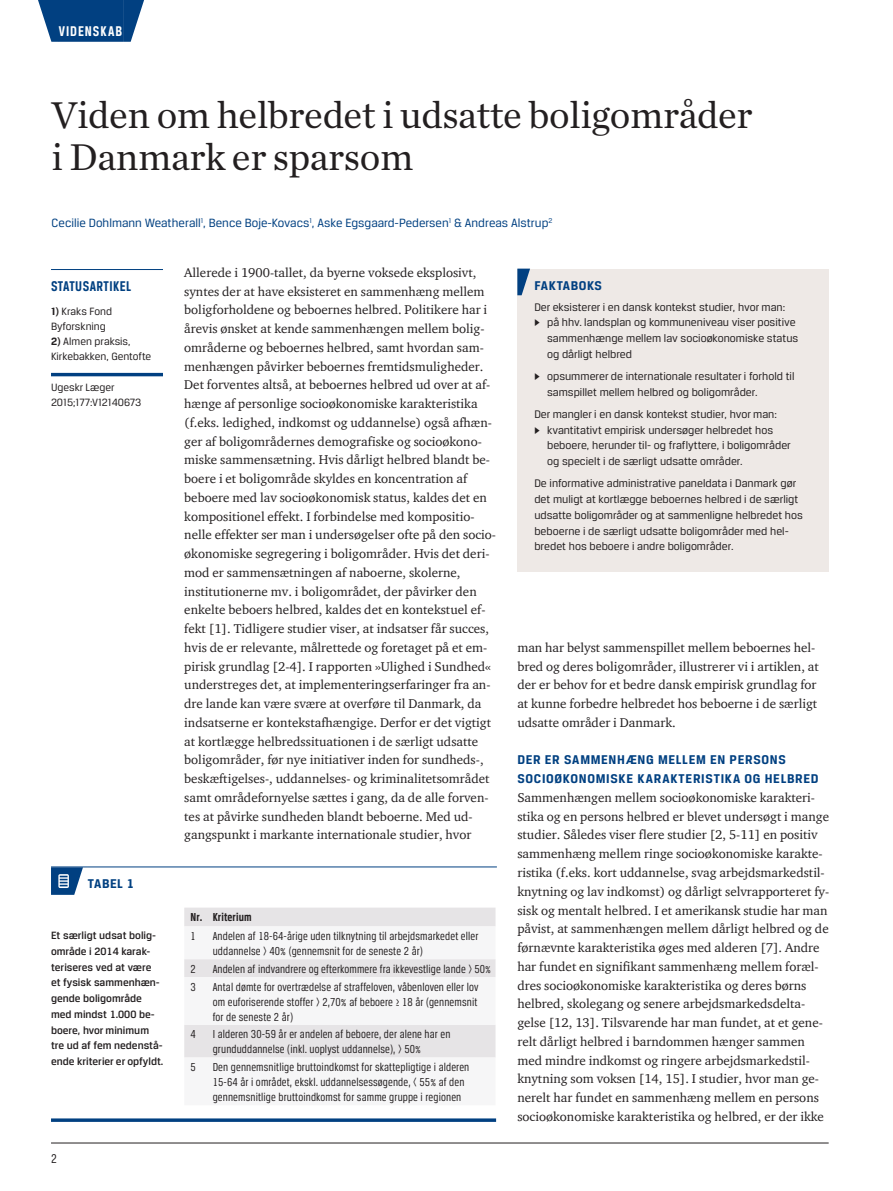
<style>
.page{position:relative;width:893px;height:1191px;background:#fff}
.page>*{position:absolute;margin:0;border:0;box-sizing:border-box;transform-origin:0 0}
.t1{font:39px/42px "Chronicle Text G1";letter-spacing:-.01em;color:#231f20}
.t2{font:700 15px "Breuer Condensed";letter-spacing:.03em;color:#014081}
.t3{font:700 15px "Breuer Condensed";letter-spacing:.065em;color:#fff}
.t4{font:700 13.5px/18.8px "Breuer Text";letter-spacing:.05em;color:#014081}
.t5{font:13.5px "Breuer Condensed";color:#231f20}
.t6{font:13.05px/18.8px "ITC Charter Com";color:#231f20}
.t7{font:12.75px "Breuer Text";color:#014081}
.t8{font:12.3px/15px "Breuer Condensed";letter-spacing:.01em;color:#231f20}
.t9{font:700 12.3px "Breuer Condensed";letter-spacing:.01em;color:#231f20}
.t10{font:11.7px/15.8px "Breuer Text";color:#231f20}
.t11{font:500 11.25px/15.8px "Breuer Text";color:#231f20}
.t12{font:11.25px/15px "Breuer Text";color:#231f20}
.s1{font-weight:700}
.s2{font-family:"Greta Text"}
</style>
<div class="page">
<hr style="left:51px;top:1142px;width:778px;height:1px;background:#231f20">
<div style="left:59px;top:0;width:64px;height:42px;background:#014081"></div>
<svg style="left:38px;top:0;width:21px;height:42px"></svg>
<svg style="left:123px;top:0;width:21px;height:42px"></svg>
<hr style="left:51px;top:269px;width:112px;height:1px;background:#014081">
<hr style="left:51px;top:373px;width:112px;height:3px;background:#014081">
<hr style="left:51px;top:866px;width:37px;height:1px;background:#014081">
<hr style="left:88px;top:866px;width:409px;height:1px;background:#014081">
<svg style="left:51px;top:867px;width:32px;height:28px"></svg>
<div style="left:184px;top:907px;width:311px;height:19px;background:#e6e4e6"></div>
<svg style="left:184px;top:926px;width:311px;height:132px;fill:#f6f6f7"></svg>
<hr style="left:51px;top:1118px;width:445px;height:3px;background:#014081">
<div style="left:517px;top:269px;width:312px;height:302px;background:#eee9e6"></div>
<svg style="left:517px;top:269px;width:13px;height:26px"></svg>
<p class="t3" style="left:59px;top:23px;width:65px">Videnskab</p>
<h1 class="t1" style="left:52px;top:92px;width:702px">Viden om helbredet i udsatte boligområder i Danmark er sparsom</h1>
<p class="t7" style="left:52px;top:215px;width:502px">Cecilie Dohlmann Weatherall<sup>1</sup>, Bence Boje-Kovacs<sup>1</sup>, Aske Egsgaard-Pedersen<sup>1</sup> &amp; Andreas Alstrup<sup>2</sup></p>
<p class="t6" style="left:184px;top:263px;width:313px">Allerede i 1900-tallet, da byerne voksede eksplosivt, syntes der at have eksisteret en sammenhæng mellem boligforholdene og beboernes helbred. Politikere har i årevis ønsket at kende sammenhængen mellem bolig&shy;områderne og beboernes helbred, samt hvordan sam&shy;menhængen påvirker beboernes fremtidsmuligheder.<br>Det forventes altså, at beboernes helbred ud over at af&shy;hænge af personlige socioøkonomiske karakteristika (f.eks. ledighed, indkomst og uddannelse) også afhæn&shy;ger af boligområdernes demografiske og socioøkono&shy;miske sammensætning. Hvis dårligt helbred blandt be&shy;boere i et boligområde skyldes en koncentration af beboere med lav socioøkonomisk status, kaldes det en kompositionel effekt. I forbindelse med kompositio&shy;nelle effekter ser man i undersøgelser ofte på den socio&shy;økonomiske segregering i boligområder. Hvis det deri&shy;mod er sammensætningen af naboerne, skolerne, institutionerne mv. i boligområdet, der påvirker den enkelte beboers helbred, kaldes det en kontekstuel ef&shy;fekt [1]. Tidligere studier viser, at indsatser får succes, hvis de er relevante, målrettede og foretaget på et em&shy;pirisk grundlag [2-4]. I rapporten »Ulighed i Sundhed« understreges det, at implementeringserfaringer fra an&shy;dre lande kan være svære at overføre til Danmark, da indsatserne er kontekstafhængige. Derfor er det vigtigt at kortlægge helbredssituationen i de særligt udsatte boligområder, før nye initiativer inden for sundheds-, beskæftigelses-, uddannelses- og kriminalitetsområdet samt områdefornyelse sættes i gang, da de alle forven&shy;tes at påvirke sundheden blandt beboerne. Med ud&shy;gangspunkt i markante internationale studier, hvor</p>
<p class="t4" style="left:534px;top:276px;width:16px">FAKTABOKS</p>
<p class="t2" style="left:51px;top:278px;width:82px">STATUSARTIKEL</p>
<p class="t12" style="left:51px;top:304px;width:63px"><span class="s1">1)</span> Kraks Fond<br>Byforskning</p>
<p class="t12" style="left:51px;top:334px;width:102px"><span class="s1">2)</span> Almen praksis,<br>Kirkebakken, Gentofte</p>
<p class="t12" style="left:51px;top:380px;width:92px">Ugeskr Læger<br>2015;177:V12140673</p>
<p class="t10" style="left:534px;top:299px;width:252px">Der eksisterer i en dansk kontekst studier, hvor man:</p>
<p class="t10" style="left:534px;top:314px;width:263px"><span class="s2">▶</span> på hhv. landsplan og kommuneniveau viser positive</p>
<p class="t10" style="left:547px;top:330px;width:253px">sammenhænge mellem lav socioøkonomiske status</p>
<p class="t10" style="left:547px;top:346px;width:87px">og dårligt helbred</p>
<p class="t10" style="left:547px;top:368px;width:249px;text-indent:-13px"><span class="s2">▶</span> opsummerer de internationale resultater i forhold til samspillet mellem helbred og boligområder.</p>
<p class="t10" style="left:534px;top:406px;width:244px">Der mangler i en dansk kontekst studier, hvor man:</p>
<p class="t10" style="left:534px;top:422px;width:240px"><span class="s2">▶</span> kvantitativt empirisk undersøger helbredet hos</p>
<p class="t10" style="left:547px;top:437px;width:245px">beboere, herunder til- og fraflyttere, i boligområder</p>
<p class="t10" style="left:547px;top:453px;width:197px">og specielt i de særligt udsatte områder.</p>
<p class="t10" style="left:534px;top:475px;width:270px">De informative administrative paneldata i Danmark gør det muligt at kortlægge beboernes helbred i de særligt udsatte boligområder og at sammenligne helbredet hos beboerne i de særligt udsatte boligområder med hel&shy;bredet hos beboere i andre boligområder.</p>
<p class="t6" style="left:517px;top:638px;width:303px">man har belyst sammenspillet mellem beboernes hel&shy;bred og deres boligområder, illustrerer vi i artiklen, at der er behov for et bedre dansk empirisk grundlag for at kunne forbedre helbredet hos beboerne i de særligt udsatte områder i Danmark.</p>
<p class="t4" style="left:517px;top:750px;width:303px">DER ER SAMMENHÆNG MELLEM EN PERSONS<br>SOCIOØKONOMISKE KARAKTERISTIKA OG HELBRED</p>
<p class="t6" style="left:517px;top:788px;width:313px">Sammenhængen mellem socioøkonomiske karakteri&shy;stika og en persons helbred er blevet undersøgt i mange studier. Således viser flere studier [2, 5-11] en positiv sammenhæng mellem ringe socioøkonomiske karakte&shy;ristika (f.eks. kort uddannelse, svag arbejdsmarkedstil&shy;knytning og lav indkomst) og dårligt selvrapporteret fy&shy;sisk og mentalt helbred. I et amerikansk studie har man påvist, at sammenhængen mellem dårligt helbred og de førnævnte karakteristika øges med alderen [7]. Andre har fundet en signifikant sammenhæng mellem foræl&shy;dres socioøkonomiske karakteristika og deres børns helbred, skolegang og senere arbejdsmarkedsdelta&shy;gelse [12, 13]. Tilsvarende har man fundet, at et gene&shy;relt dårligt helbred i barndommen hænger sammen med mindre indkomst og ringere arbejdsmarkedstil&shy;knytning som voksen [14, 15]. I studier, hvor man ge&shy;nerelt har fundet en sammenhæng mellem en persons socioøkonomiske karakteristika og helbred, er der ikke</p>
<p class="t4" style="left:88px;top:873px;width:15px">TABEL</p>
<p class="t4" style="left:127px;top:873px;width:9px">1</p>
<p class="t9" style="left:191px;top:910px;width:62px">Nr. Kriterium</p>
<p class="t11" style="left:51px;top:927px;width:114px">Et særligt udsat bolig&shy;område i 2014 karak&shy;teriseres ved at være et fysisk sammenhæn&shy;gende boligområde med mindst 1.000 be&shy;boere, hvor minimum tre ud af fem nedenstå&shy;ende kriterier er opfyldt.</p>
<p class="t8" style="left:191px;top:928px;width:7px">1</p>
<p class="t8" style="left:213px;top:928px;width:267px">Andelen af 18-64-årige uden tilknytning til arbejdsmarkedet eller uddannelse &gt; 40% (gennemsnit for de seneste 2 år)</p>
<p class="t8" style="left:191px;top:961px;width:7px">2</p>
<p class="t8" style="left:213px;top:961px;width:280px">Andelen af indvandrere og efterkommere fra ikkevestlige lande &gt; 50%</p>
<p class="t8" style="left:191px;top:979px;width:7px">3</p>
<p class="t8" style="left:213px;top:979px;width:267px;text-align:justify">Antal dømte for overtrædelse af straffeloven, våbenloven eller lov om euforiserende stoffer &gt; 2,70% af beboere ≥ 18 år (gennemsnit for de seneste 2 år)</p>
<p class="t8" style="left:191px;top:1026px;width:7px">4</p>
<p class="t8" style="left:213px;top:1026px;width:239px">I alderen 30-59 år er andelen af beboere, der alene har en grunduddannelse (inkl. uoplyst uddannelse), &gt; 50%</p>
<p class="t8" style="left:191px;top:1059px;width:7px">5</p>
<p class="t8" style="left:213px;top:1059px;width:258px">Den gennemsnitlige bruttoindkomst for skattepligtige i alderen<br>15-64 år i området, ekskl. uddannelsessøgende, &lt; 55% af den gennemsnitlige bruttoindkomst for samme gruppe i regionen</p>
<p class="t5" style="left:51px;top:1150px;width:7px">2</p>
</div>
